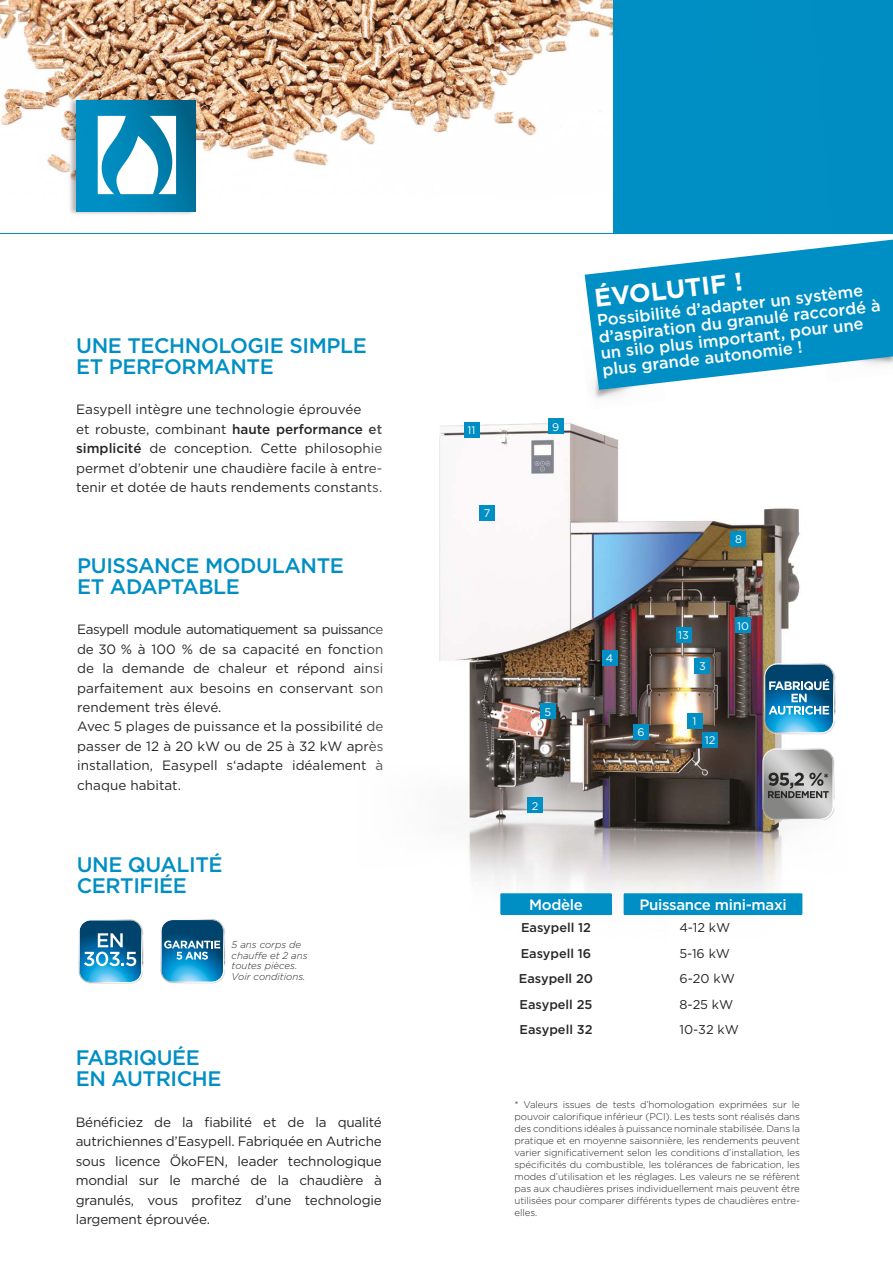
<style>
.page{position:relative;width:893px;height:1263px;background:#fff}
.page>*{position:absolute;margin:0;border:0;box-sizing:border-box;transform-origin:0 0}
.t1{font:700 25.5px "Gotham";color:#fff}
.t2{font:500 21px/21px "Gotham";letter-spacing:-.02em;color:#008fc4}
.t3{font:500 16.5px/16.5px "Gotham";color:#fff}
.t4{font:500 15px "Gotham";letter-spacing:-.02em;color:#fff}
.t5{font:13.5px/19.5px "Gotham";color:#272726}
.t6{font:500 12.75px/25.5px "Gotham";color:#272726}
.t7{font:12.75px/25.5px "Gotham";color:#272726}
.t8{font:10.95px "Gotham";color:#fff}
.t9{font:300 9.75px/12px "Gotham";letter-spacing:-.01em;color:#272726;text-align:justify}
.t10{font:italic 300 9.75px/10.5px "Gotham";color:#272726}
.s1{font-weight:500}
</style>
<div class="page">
<img style="left:0;top:0;width:614px;height:199px">
<hr style="left:0;top:233px;width:893px;height:1px;background:#008fc4">
<img style="left:439px;top:418px;width:397px;height:497px">
<div style="left:540px;top:703px;width:16px;height:16px;background:#008fc4"></div>
<div style="left:602px;top:650px;width:15px;height:16px;background:#008fc4"></div>
<div style="left:479px;top:505px;width:16px;height:16px;background:#008fc4"></div>
<div style="left:735px;top:618px;width:16px;height:15px;background:#008fc4"></div>
<div style="left:548px;top:418px;width:15px;height:16px;background:#008fc4"></div>
<div style="left:695px;top:658px;width:15px;height:15px;background:#008fc4"></div>
<div style="left:687px;top:713px;width:15px;height:16px;background:#008fc4"></div>
<div style="left:464px;top:422px;width:15px;height:15px;background:#008fc4"></div>
<div style="left:633px;top:724px;width:16px;height:16px;background:#008fc4"></div>
<div style="left:702px;top:732px;width:16px;height:15px;background:#008fc4"></div>
<div style="left:527px;top:798px;width:16px;height:15px;background:#008fc4"></div>
<div style="left:676px;top:627px;width:15px;height:16px;background:#008fc4"></div>
<div style="left:731px;top:531px;width:15px;height:16px;background:#008fc4"></div>
<div style="left:67px;top:96px;width:129px;height:120px;background:#000;opacity:.3"></div>
<svg style="left:77px;top:101px;width:119px;height:111px;background:#0180af"></svg>
<svg style="left:98px;top:116px;width:82px;height:78px"></svg>
<div style="left:614px;top:0;width:279px;height:234px;background:#008fc3"></div>
<img style="left:594px;top:390px;width:32px;height:8px">
<svg style="left:585px;top:240px;width:308px;height:150px;fill:#008fc4"></svg>
<div style="left:624px;top:894px;width:178px;height:20px;background:#008fc4"></div>
<hr style="left:624px;top:893px;width:178px;height:1px;background:#008fc4">
<svg style="left:802px;top:894px;width:1px;height:20px"></svg>
<div style="left:501px;top:894px;width:110px;height:20px;background:#008fc4"></div>
<hr style="left:501px;top:893px;width:110px;height:1px;background:#008fc4">
<svg style="left:611px;top:894px;width:1px;height:20px"></svg>
<svg style="left:764px;top:663px;width:71px;height:71px;background:#438cb1"></svg>
<svg style="left:762px;top:748px;width:72px;height:72px;background:#a4a3a2"></svg>
<svg style="left:79px;top:919px;width:64px;height:65px;background:#448db4"></svg>
<svg style="left:160px;top:919px;width:65px;height:64px;background:#3a89b1"></svg>
<h2 class="t2" style="left:76px;top:335px;width:292px">UNE TECHNOLOGIE SIMPLE<br>ET PERFORMANTE</h2>
<p class="t5" style="left:76px;top:399px;width:308px">Easypell intègre une technologie éprouvée<br>et robuste, combinant <span class="s1">haute performance et simplicité</span> de conception. Cette philosophie permet d’obtenir une chaudière facile à entre&shy;tenir et dotée de hauts rendements constants.</p>
<h2 class="t2" style="left:77px;top:554px;width:268px">PUISSANCE MODULANTE<br>ET ADAPTABLE</h2>
<p class="t5" style="left:77px;top:619px;width:308px">Easypell module automatiquement sa puissance de 30 % à 100 % de sa capacité en fonction de la demande de chaleur et répond ainsi parfaitement aux besoins en conservant son rendement très élevé.<br>Avec 5 plages de puissance et la possibilité de passer de 12 à 20 kW ou de 25 à 32 kW après installation, Easypell s‘adapte idéalement à chaque habitat.</p>
<h2 class="t2" style="left:77px;top:854px;width:147px">UNE QUALITÉ<br>CERTIFIÉE</h2>
<p class="t10" style="left:232px;top:939px;width:77px">5 ans corps de chauffe et 2 ans toutes pièces.<br>Voir conditions.</p>
<h2 class="t2" style="left:76px;top:1047px;width:147px">FABRIQUÉE<br>EN AUTRICHE</h2>
<p class="t5" style="left:76px;top:1112px;width:308px;text-align:justify">Bénéficiez de la fiabilité et de la qualité autrichiennes d’Easypell. Fabriquée en Autriche sous licence ÖkoFEN, leader technologique mondial sur le marché de la chaudière à granulés, vous profitez d’une technologie largement éprouvée.</p>
<p class="t8" style="left:468px;top:423px;width:9px">11</p>
<p class="t8" style="left:484px;top:506px;width:8px">7</p>
<p class="t8" style="left:552px;top:420px;width:9px">9</p>
<h1 class="t1" style="left:592px;top:282px;width:151px;rotate:-7deg">ÉVOLUTIF !</h1>
<p class="t3" style="left:596px;top:311px;width:285px;rotate:-6deg">Possibilité d’adapter un système d’aspiration du granulé raccordé à un silo plus important, pour une plus grande autonomie !</p>
<p class="t8" style="left:544px;top:705px;width:8px">5</p>
<p class="t8" style="left:532px;top:799px;width:8px">2</p>
<p class="t8" style="left:606px;top:651px;width:9px">4</p>
<p class="t8" style="left:637px;top:725px;width:9px">6</p>
<p class="t8" style="left:735px;top:532px;width:8px">8</p>
<p class="t8" style="left:678px;top:628px;width:12px">13</p>
<p class="t8" style="left:699px;top:659px;width:8px">3</p>
<p class="t8" style="left:692px;top:714px;width:5px">1</p>
<p class="t8" style="left:705px;top:733px;width:12px">12</p>
<p class="t8" style="left:737px;top:619px;width:13px">10</p>
<p class="t4" style="left:529px;top:895px;width:55px">Modèle</p>
<p class="t6" style="left:519px;top:915px;width:76px">Easypell 12<br>Easypell 16<br>Easypell 20<br>Easypell 25<br>Easypell 32</p>
<p class="t4" style="left:639px;top:895px;width:149px">Puissance mini-maxi</p>
<p class="t7" style="left:679px;top:915px;width:61px">4-12 kW<br>5-16 kW<br>6-20 kW<br>8-25 kW<br>10-32 kW</p>
<p class="t9" style="left:514px;top:1098px;width:287px">* Valeurs issues de tests d’homologation exprimées sur le pouvoir calorifique inférieur (PCI). Les tests sont réalisés dans des conditions idéales à puissance nominale stabilisée. Dans la pratique et en moyenne saisonnière, les rendements peuvent varier significativement selon les conditions d’installation, les spécificités du combustible, les tolérances de fabrication, les modes d’utilisation et les réglages. Les valeurs ne se réfèrent pas aux chaudières prises individuellement mais peuvent être utilisées pour comparer différents types de chaudières entre&shy;elles.</p>
</div>
